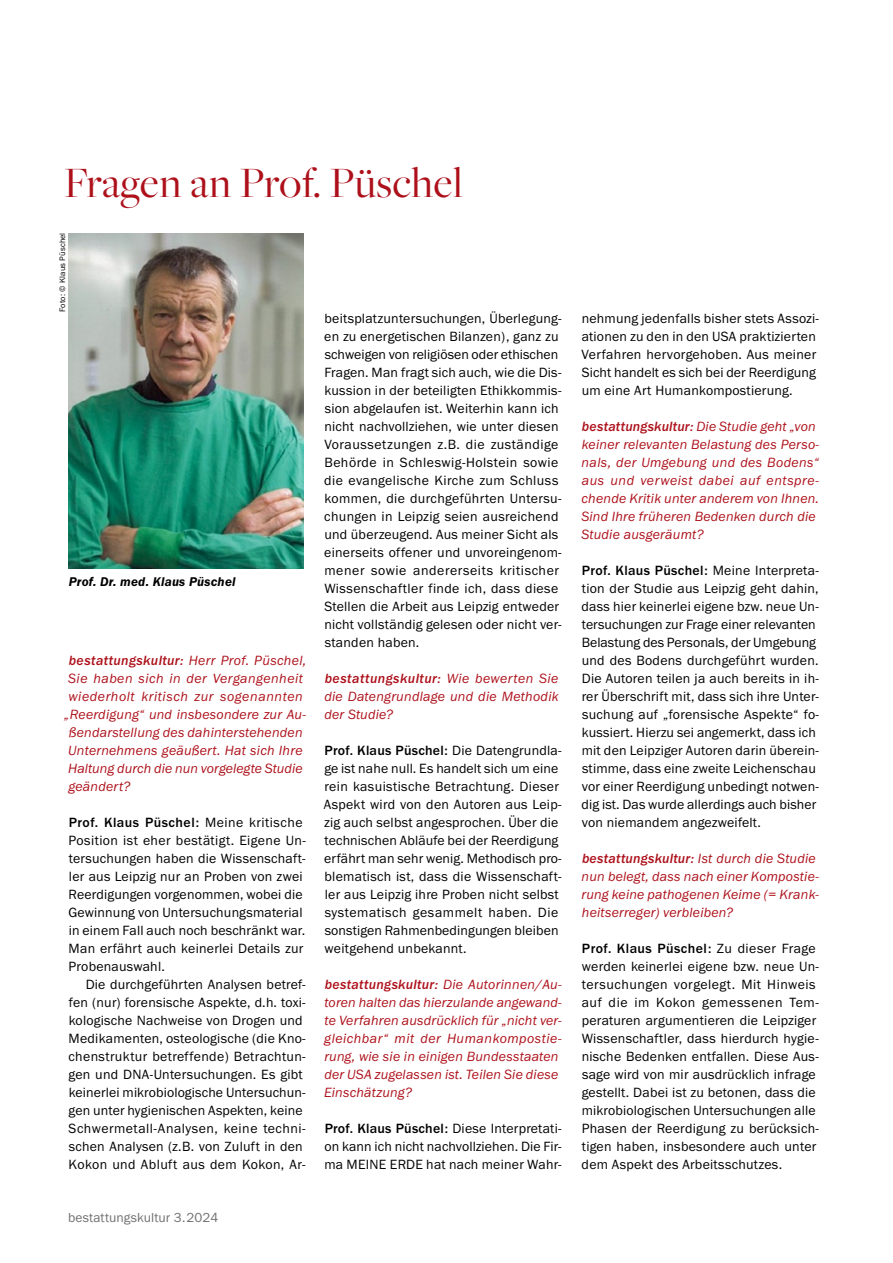
<style>
.page{position:relative;width:893px;height:1263px;background:#fff}
.page>*{position:absolute;margin:0;border:0;box-sizing:border-box;transform-origin:0 0}
.t1{font:45px "Freight Big Pro";letter-spacing:.015em;color:#ad101a}
.t2{font:13.8px/18px "Franklin Gothic URW Boo";letter-spacing:.015em;color:#000}
.t3{font:13.8px/18px "Franklin Gothic URW Boo Ita";letter-spacing:.015em;color:#ad101a}
.t4{font:13.8px "Franklin Gothic URW Med Ita";letter-spacing:.025em;color:#ad101a}
.t5{font:500 13.8px "Franklin Gothic URW";letter-spacing:.02em;color:#000}
.t6{font:13.8px "Franklin Gothic URW Boo Ita";letter-spacing:.045em;color:#ad101a}
.t7{font:13.8px "Franklin Gothic URW Boo Ita";letter-spacing:.035em;color:#ad101a}
.t8{font:13.5px "Franklin Gothic URW Boo";letter-spacing:.01em;color:#6f7070}
.t9{font:13.2px "Franklin Gothic URW Dem Ita";letter-spacing:.015em;color:#000}
.t10{font:8.25px "Franklin Gothic URW Boo";letter-spacing:.015em;color:#000}
.s1{font-family:"Franklin Gothic URW Boo Ita"}
.s2{font-family:"Franklin Gothic URW Boo";font-weight:400}
</style>
<div class="page">
<img style="left:68px;top:233px;width:235px;height:335px">
<h1 class="t1" style="left:64px;top:154px;width:400px">Fragen an Prof. Püschel</h1>
<p class="t10" style="left:57px;top:312px;width:81px;rotate:-90deg">Foto: © Klaus Püschel</p>
<p class="t9" style="left:69px;top:573px;width:168px">Prof. Dr. med. Klaus Püschel</p>
<p class="t4" style="left:69px;top:652px;width:239px">bestattungskultur: <span class="s1">Herr Prof. Püschel,</span></p>
<p class="t7" style="left:68px;top:670px;width:236px">Sie haben sich in der Vergangenheit</p>
<p class="t6" style="left:68px;top:688px;width:236px">wiederholt kritisch zur sogenannten</p>
<p class="t3" style="left:64px;top:705px;width:243px">„Reerdigung“ und insbesondere zur Au-</p>
<p class="t3" style="left:69px;top:723px;width:235px">ßendarstellung des dahinterstehenden</p>
<p class="t3" style="left:68px;top:741px;width:236px">Unternehmens geäußert. Hat sich Ihre</p>
<p class="t3" style="left:68px;top:759px;width:236px">Haltung durch die nun vorgelegte Studie</p>
<p class="t3" style="left:68px;top:777px;width:63px">geändert?</p>
<p class="t5" style="left:69px;top:814px;width:235px">Prof. Klaus Püschel: <span class="s2">Meine kritische</span></p>
<p class="t2" style="left:68px;top:831px;width:239px">Position ist eher bestätigt. Eigene Un&shy;tersuchungen haben die Wissenschaft&shy;ler aus Leipzig nur an Proben von zwei Reerdigungen vorgenommen, wobei die Gewinnung von Untersuchungsmaterial in einem Fall auch noch beschränkt war.<br>Man erfährt auch keinerlei Details zur Probenauswahl.</p>
<p class="t2" style="left:68px;top:975px;width:239px;text-indent:17px">Die durchgeführten Analysen betref&shy;fen (nur) forensische Aspekte, d.h. toxi&shy;kologische Nachweise von Drogen und Medikamenten, osteologische (die Kno&shy;chenstruktur betreffende) Betrachtun&shy;gen und DNA-Untersuchungen. Es gibt keinerlei mikrobiologische Untersuchun&shy;gen unter hygienischen Aspekten, keine Schwermetall-Analysen, keine techni&shy;schen Analysen (z.B. von Zuluft in den Kokon und Abluft aus dem Kokon, Ar-</p>
<p class="t8" style="left:68px;top:1209px;width:152px">bestattungskultur 3.2024</p>
<p class="t2" style="left:324px;top:309px;width:239px">beitsplatzuntersuchungen, Überlegung&shy;en zu energetischen Bilanzen), ganz zu schweigen von religiösen oder ethischen Fragen. Man fragt sich auch, wie die Dis&shy;kussion in der beteiligten Ethikkommis&shy;sion abgelaufen ist. Weiterhin kann ich nicht nachvollziehen, wie unter diesen Voraussetzungen z.B. die zuständige Behörde in Schleswig-Holstein sowie die evangelische Kirche zum Schluss kommen, die durchgeführten Untersu&shy;chungen in Leipzig seien ausreichend und überzeugend. Aus meiner Sicht als einerseits offener und unvoreingenom&shy;mener sowie andererseits kritischer Wissenschaftler finde ich, dass diese Stellen die Arbeit aus Leipzig entweder nicht vollständig gelesen oder nicht ver&shy;standen haben.</p>
<p class="t4" style="left:325px;top:670px;width:235px">bestattungskultur: <span class="s1">Wie bewerten Sie</span></p>
<p class="t3" style="left:324px;top:687px;width:236px">die Datengrundlage und die Methodik der Studie?</p>
<p class="t5" style="left:325px;top:742px;width:238px">Prof. Klaus Püschel: <span class="s2">Die Datengrundla-</span></p>
<p class="t2" style="left:324px;top:759px;width:239px">ge ist nahe null. Es handelt sich um eine rein kasuistische Betrachtung. Dieser Aspekt wird von den Autoren aus Leip&shy;zig auch selbst angesprochen. Über die technischen Abläufe bei der Reerdigung erfährt man sehr wenig. Methodisch pro&shy;blematisch ist, dass die Wissenschaft&shy;ler aus Leipzig ihre Proben nicht selbst systematisch gesammelt haben. Die sonstigen Rahmenbedingungen bleiben weitgehend unbekannt.</p>
<p class="t4" style="left:325px;top:976px;width:238px">bestattungskultur: <span class="s1">Die Autorinnen/Au-</span></p>
<p class="t3" style="left:324px;top:993px;width:239px">toren halten das hierzulande angewand&shy;te Verfahren ausdrücklich für „nicht ver&shy;gleichbar“ mit der Humankompostie&shy;rung, wie sie in einigen Bundesstaaten der USA zugelassen ist. Teilen Sie diese Einschätzung?</p>
<p class="t5" style="left:325px;top:1120px;width:238px">Prof. Klaus Püschel: <span class="s2">Diese Interpretati-</span></p>
<p class="t2" style="left:324px;top:1137px;width:239px">on kann ich nicht nachvollziehen. Die Fir&shy;ma MEINE ERDE hat nach meiner Wahr-</p>
<p class="t2" style="left:582px;top:309px;width:239px">nehmung jedenfalls bisher stets Assozi&shy;ationen zu den in den USA praktizierten Verfahren hervorgehoben. Aus meiner Sicht handelt es sich bei der Reerdigung um eine Art Humankompostierung.</p>
<p class="t4" style="left:582px;top:418px;width:235px">bestattungskultur: <span class="s1">Die Studie geht „von</span></p>
<p class="t3" style="left:581px;top:435px;width:239px">keiner relevanten Belastung des Perso&shy;nals, der Umgebung und des Bodens“ aus und verweist dabei auf entspre&shy;chende Kritik unter anderem von Ihnen.<br>Sind Ihre früheren Bedenken durch die Studie ausgeräumt?</p>
<p class="t5" style="left:582px;top:562px;width:239px">Prof. Klaus Püschel: <span class="s2">Meine Interpreta-</span></p>
<p class="t2" style="left:582px;top:579px;width:239px">tion der Studie aus Leipzig geht dahin, dass hier keinerlei eigene bzw. neue Un&shy;tersuchungen zur Frage einer relevanten Belastung des Personals, der Umgebung und des Bodens durchgeführt wurden.<br>Die Autoren teilen ja auch bereits in ih&shy;rer Überschrift mit, dass sich ihre Unter&shy;suchung auf „forensische Aspekte“ fo&shy;kussiert. Hierzu sei angemerkt, dass ich mit den Leipziger Autoren darin überein&shy;stimme, dass eine zweite Leichenschau vor einer Reerdigung unbedingt notwen&shy;dig ist. Das wurde allerdings auch bisher von niemandem angezweifelt.</p>
<p class="t4" style="left:582px;top:850px;width:235px">bestattungskultur: <span class="s1">Ist durch die Studie</span></p>
<p class="t3" style="left:582px;top:867px;width:239px;text-align:justify">nun belegt, dass nach einer Kompostie&shy;rung keine pathogenen Keime (= Krank&shy;heitserreger) verbleiben?</p>
<p class="t5" style="left:582px;top:940px;width:235px">Prof. Klaus Püschel: <span class="s2">Zu dieser Frage</span></p>
<p class="t2" style="left:582px;top:957px;width:239px">werden keinerlei eigene bzw. neue Un&shy;tersuchungen vorgelegt. Mit Hinweis auf die im Kokon gemessenen Tem&shy;peraturen argumentieren die Leipziger Wissenschaftler, dass hierdurch hygie&shy;nische Bedenken entfallen. Diese Aus&shy;sage wird von mir ausdrücklich infrage gestellt. Dabei ist zu betonen, dass die mikrobiologischen Untersuchungen alle Phasen der Reerdigung zu berücksich&shy;tigen haben, insbesondere auch unter dem Aspekt des Arbeitsschutzes.</p>
</div>
